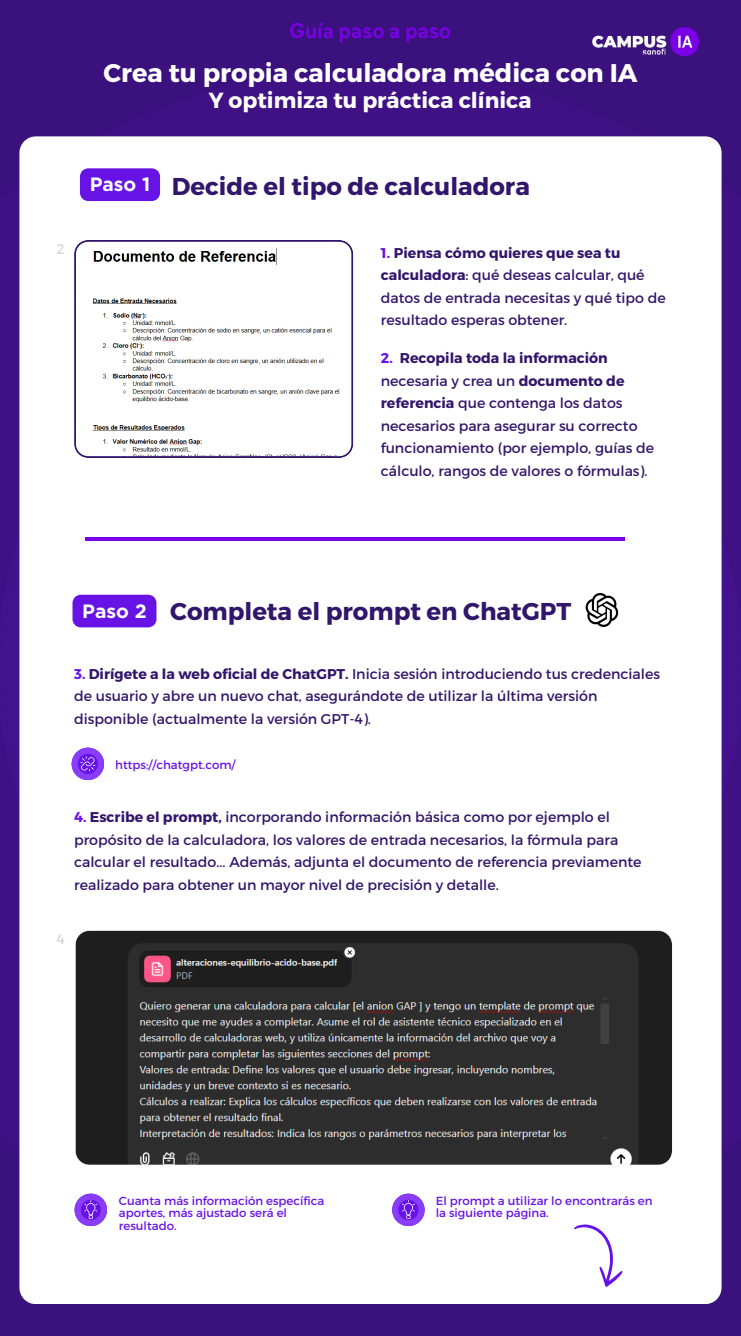
<style>
.page{position:relative;width:741px;height:1336px;background:#3b117d}
.page>*{position:absolute;margin:0;border:0;box-sizing:border-box;transform-origin:0 0}
.t1{font:700 25.56px "Montserrat";color:#fff}
.t2{font:700 24.31px "Montserrat";color:#32166b}
.t3{font:700 21.81px "Montserrat";color:#fff}
.t4{font:700 20.69px "Sanofi Sans";color:#7a01e7}
.t5{font:700 19.25px "Gotham";color:#fff}
.t6{font:14.19px/22.5px "Montserrat";color:#32166b}
.t7{font:14.19px "Montserrat";color:#d9d9d9}
.t8{font:11.75px/12.2px "Montserrat";color:#6813e6}
.s1{font-weight:700;color:#6813e6}
.s2{font-weight:700}
</style>
<div class="page">
<div style="left:19px;top:136px;width:702px;height:1168px;background:#fff"></div>
<img style="left:592px;top:28px;width:106px;height:28px">
<svg style="left:92px;top:514px;width:15px;height:15px"></svg>
<svg style="left:74px;top:240px;width:279px;height:218px"></svg>
<svg style="left:75px;top:930px;width:597px;height:235px"></svg>
<hr style="left:85px;top:538px;width:539px;height:3px;background:#7a01e7">
<img style="left:571px;top:593px;width:61px;height:35px">
<svg style="left:72px;top:748px;width:32px;height:32px"></svg>
<svg style="left:392px;top:1194px;width:32px;height:32px"></svg>
<svg style="left:573px;top:1220px;width:51px;height:70px"></svg>
<div style="left:80px;top:168px;width:80px;height:33px;background:#6813e6"></div>
<svg style="left:72px;top:592px;width:84px;height:35px"></svg>
<svg style="left:75px;top:1194px;width:32px;height:32px"></svg>
<h3 class="t7" style="left:56px;top:240px;width:10px">2</h3>
<h1 class="t4" style="left:289px;top:22px;width:163px">Guía paso a paso</h1>
<p class="t1" style="left:103px;top:56px;width:535px">Crea tu propia calculadora médica con IA</p>
<p class="t3" style="left:209px;top:86px;width:324px">Y optimiza tu práctica clínica</p>
<h2 class="t5" style="left:90px;top:173px;width:62px">Paso 1</h2>
<p class="t2" style="left:172px;top:170px;width:359px">Decide el tipo de calculadora</p>
<h1 class="t6" style="left:381px;top:241px;width:286px"><span class="s1">1.</span> <span class="s2">Piensa cómo quieres que sea tu calculadora</span>: qué deseas calcular, qué datos de entrada necesitas y qué tipo de resultado esperas obtener.</h1>
<p class="t6" style="left:381px;top:346px;width:275px"><span class="s1">2.</span> <span class="s2">Recopila toda la información </span>necesaria y crea un <span class="s2">documento de referencia</span> que contenga los datos necesarios para asegurar su correcto funcionamiento (por ejemplo, guías de cálculo, rangos de valores o fórmulas).</p>
<p class="t5" style="left:82px;top:599px;width:66px">Paso 2</p>
<p class="t2" style="left:170px;top:595px;width:402px">Completa el prompt en ChatGPT</p>
<h3 class="t6" style="left:74px;top:662px;width:587px"><span class="s1">3.</span> <span class="s2">Dirígete a la web oficial de ChatGPT.</span> Inicia sesión introduciendo tus credenciales de usuario y abre un nuevo chat, asegurándote de utilizar la última versión disponible (actualmente la versión GPT-4).</h3>
<p class="t8" style="left:115px;top:758px;width:122px">https://chatgpt.com/</p>
<h1 class="t6" style="left:74px;top:805px;width:569px"><span class="s1">4.</span> <span class="s2">Escribe el prompt,</span> incorporando información básica como por ejemplo el propósito de la calculadora, los valores de entrada necesarios, la fórmula para calcular el resultado... Además, adjunta el documento de referencia previamente realizado para obtener un mayor nivel de precisión y detalle.</h1>
<p class="t7" style="left:56px;top:930px;width:10px">4</p>
<p class="t8" style="left:119px;top:1194px;width:207px">Cuanta más información específica aportes, más ajustado será el resultado.</p>
<h2 class="t8" style="left:436px;top:1194px;width:218px">El prompt a utilizar lo encontrarás en la siguiente página.</h2>
</div>
